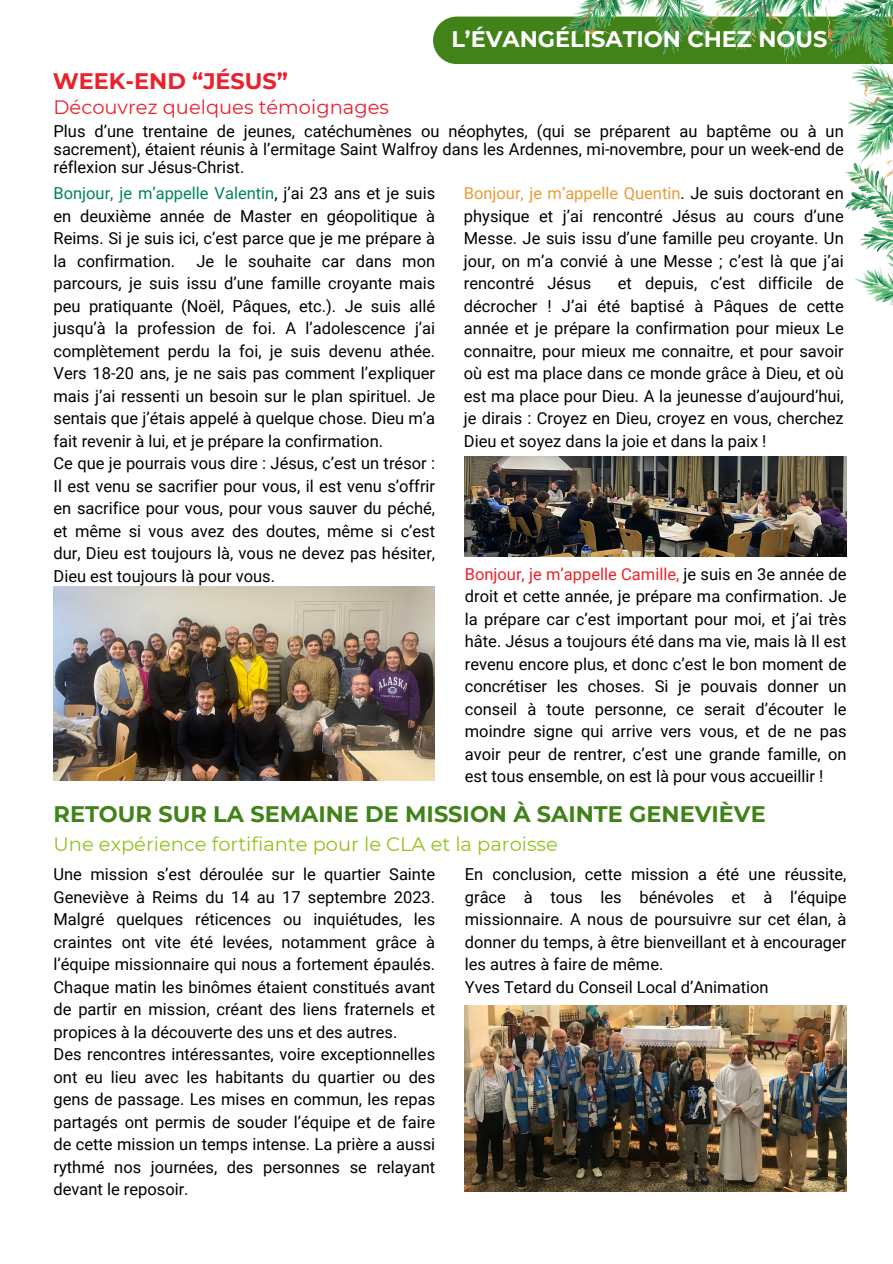
<style>
.page{position:relative;width:893px;height:1264px;background:#fff}
.page>*{position:absolute;margin:0;border:0;box-sizing:border-box;transform-origin:0 0}
.t1{font:700 22.5px "Montserrat";color:#418219}
.t2{font:700 22.5px "Montserrat";color:#fff}
.t3{font:700 22.5px "Montserrat";color:#eb212e}
.t4{font:19.5px "Montserrat";color:#95c11e}
.t5{font:19.5px "Montserrat";color:#eb212e}
.t6{font:16.5px/22.5px "Roboto";color:#000;text-align:justify}
.s1{color:#008459}
.s2{color:#e89c36}
.s3{color:#eb212e}
</style>
<div class="page">
<img style="left:465px;top:1005px;width:381px;height:186px">
<img style="left:53px;top:587px;width:382px;height:193px">
<img style="left:465px;top:456px;width:381px;height:100px">
<div style="left:433px;top:17px;width:102px;height:47px;background:#418219"></div>
<img style="left:535px;top:1px;width:357px;height:304px">
<p class="t2" style="left:451px;top:25px;width:377px">L’ÉVANGÉLISATION CHEZ NOUS</p>
<p class="t3" style="left:53px;top:67px;width:237px">WEEK-END “JÉSUS”</p>
<p class="t6" style="left:53px;top:122px;width:791px;line-height:18px">Plus d’une trentaine de jeunes, catéchumènes ou néophytes, (qui se préparent au baptême ou à un sacrement), étaient réunis à l’ermitage Saint Walfroy dans les Ardennes, mi-novembre, pour un week-end de réflexion sur Jésus-Christ.</p>
<p class="t6" style="left:53px;top:182px;width:383px"><span class="s1">Bonjour, je m’appelle Valentin</span>, j’ai 23 ans et je suis en deuxième année de Master en géopolitique à Reims. Si je suis ici, c’est parce que je me prépare à la confirmation.</p>
<p class="t5" style="left:54px;top:95px;width:337px">Découvrez quelques témoignages</p>
<p class="t6" style="left:464px;top:182px;width:381px"><span class="s2">Bonjour, je m’appelle Quentin</span>. Je suis doctorant en physique et j’ai rencontré Jésus au cours d’une Messe. Je suis issu d’une famille peu croyante. Un jour, on m’a convié à une Messe ; c’est là que j’ai rencontré Jésus</p>
<p class="t6" style="left:53px;top:250px;width:383px;text-indent:143px">Je le souhaite car dans mon parcours, je suis issu d’une famille croyante mais peu pratiquante (Noël, Pâques, etc.). Je suis allé jusqu’à la profession de foi. A l’adolescence j’ai complètement perdu la foi, je suis devenu athée.<br>Vers 18-20 ans, je ne sais pas comment l’expliquer mais j’ai ressenti un besoin sur le plan spirituel. Je sentais que j’étais appelé à quelque chose. Dieu m’a fait revenir à lui, et je prépare la confirmation.</p>
<p class="t6" style="left:53px;top:452px;width:383px">Ce que je pourrais vous dire : Jésus, c’est un trésor :<br>Il est venu se sacrifier pour vous, il est venu s’offrir en sacrifice pour vous, pour vous sauver du péché, et même si vous avez des doutes, même si c’est dur, Dieu est toujours là, vous ne devez pas hésiter, Dieu est toujours là pour vous.</p>
<p class="t6" style="left:464px;top:272px;width:381px;text-indent:154px">et depuis, c’est difficile de décrocher ! J’ai été baptisé à Pâques de cette année et je prépare la confirmation pour mieux Le connaitre, pour mieux me connaitre, et pour savoir où est ma place dans ce monde grâce à Dieu, et où est ma place pour Dieu. A la jeunesse d’aujourd’hui, je dirais : Croyez en Dieu, croyez en vous, cherchez Dieu et soyez dans la joie et dans la paix !</p>
<p class="t6" style="left:465px;top:563px;width:383px"><span class="s3">Bonjour, je m’appelle Camille,</span> je suis en 3e année de droit et cette année, je prépare ma confirmation. Je la prépare car c’est important pour moi, et j’ai très hâte. Jésus a toujours été dans ma vie, mais là Il est revenu encore plus, et donc c’est le bon moment de concrétiser les choses. Si je pouvais donner un conseil à toute personne, ce serait d’écouter le moindre signe qui arrive vers vous, et de ne pas avoir peur de rentrer, c’est une grande famille, on est tous ensemble, on est là pour vous accueillir !</p>
<p class="t1" style="left:53px;top:800px;width:713px">RETOUR SUR LA SEMAINE DE MISSION À SAINTE GENEVIÈVE</p>
<p class="t4" style="left:53px;top:832px;width:506px">Une expérience fortifiante pour le CLA et la paroisse</p>
<p class="t6" style="left:465px;top:863px;width:383px">En conclusion, cette mission a été une réussite, grâce à tous les bénévoles et à l’équipe missionnaire. A nous de poursuivre sur cet élan, à donner du temps, à être bienveillant et à encourager les autres à faire de même.</p>
<p class="t6" style="left:465px;top:975px;width:305px">Yves Tetard du Conseil Local d’Animation</p>
<p class="t6" style="left:53px;top:863px;width:383px">Une mission s’est déroulée sur le quartier Sainte Geneviève à Reims du 14 au 17 septembre 2023.<br>Malgré quelques réticences ou inquiétudes, les craintes ont vite été levées, notamment grâce à l’équipe missionnaire qui nous a fortement épaulés.<br>Chaque matin les binômes étaient constitués avant de partir en mission, créant des liens fraternels et propices à la découverte des uns et des autres.</p>
<p class="t6" style="left:53px;top:1043px;width:383px">Des rencontres intéressantes, voire exceptionnelles ont eu lieu avec les habitants du quartier ou des gens de passage. Les mises en commun, les repas partagés ont permis de souder l’équipe et de faire de cette mission un temps intense. La prière a aussi rythmé nos journées, des personnes se relayant devant le reposoir.</p>
</div>
